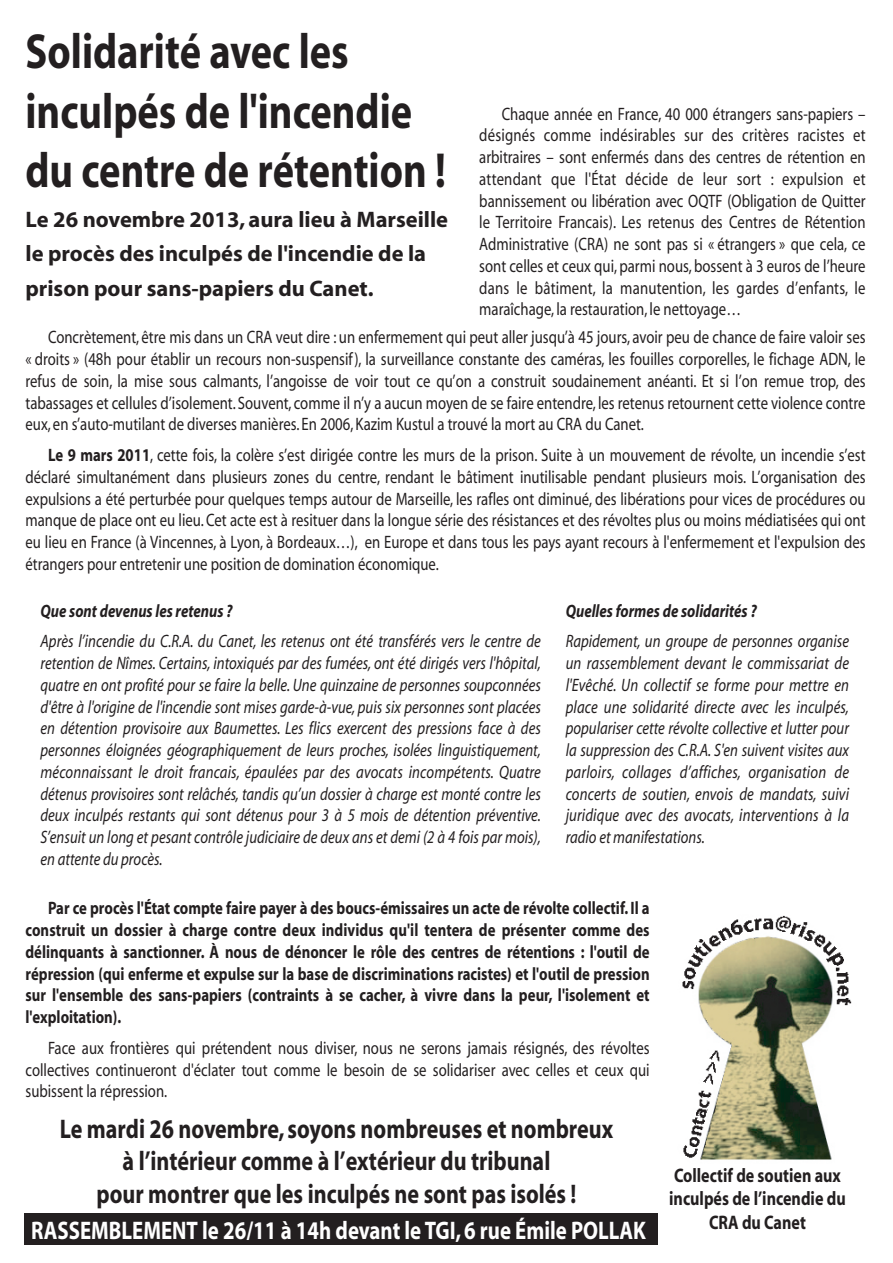
<style>
.page{position:relative;width:893px;height:1263px;background:#fff}
.page>*{position:absolute;margin:0;border:0;box-sizing:border-box;transform-origin:0 0}
.t1{font:700 49.5px/59.2px "Myriad";color:#231f20;scale:.82 1}
.t2{font:700 27px/32.2px "Myriad";color:#231f20;text-align:center;scale:.82 1}
.t3{font:700 25.5px "Myriad";color:#fff;scale:.82 1}
.t4{font:700 22.5px/34.5px "Myriad";color:#231f20}
.t5{font:700 19.65px/23.4px "Myriad";color:#231f20;text-align:center;scale:.82 1}
.t6{font:18px/21.8px "Myriad";color:#231f20;text-align:justify;scale:.82 1}
.t7{font:italic 18px/21.8px "Myriad";color:#231f20;text-align:justify;scale:.82 1}
.t8{font:700 18px/21.8px "Myriad";color:#231f20;text-align:justify;scale:.82 1}
.t9{font:italic 700 18px "Myriad";color:#231f20;scale:.82 1}
.s1{font-weight:700}
</style>
<div class="page">
<div style="left:24px;top:1214px;width:633px;height:31px;background:#231f20"></div>
<img style="left:682px;top:915px;width:170px;height:245px">
<h1 class="t1" style="left:26px;top:24px;width:514px">Solidarité avec les inculpés de l'incendie du centre de rétention !</h1>
<p class="t4" style="left:26px;top:203px;width:424px">Le 26 novembre 2013, aura lieu à Marseille le procès des inculpés de l'incendie de la prison pour sans-papiers du Canet.</p>
<p class="t6" style="left:479px;top:104px;width:473px;text-indent:23px">Chaque année en France, 40 000 étrangers sans-papiers – désignés comme indésirables sur des critères racistes et arbitraires – sont enfermés dans des centres de rétention en attendant que l'État décide de leur sort : expulsion et bannissement ou libération avec OQTF (Obligation de Quitter le Territoire Francais). Les retenus des Centres de Rétention Administrative (CRA) ne sont pas si « étrangers » que cela, ce sont celles et ceux qui, parmi nous, bossent à 3 euros de l’heure dans le bâtiment, la manutention, les gardes d’enfants, le maraîchage, la restauration, le nettoyage…</p>
<p class="t6" style="left:25px;top:327px;width:1026px;text-indent:23px">Concrètement, être mis dans un CRA veut dire : un enfermement qui peut aller jusqu’à 45 jours, avoir peu de chance de faire valoir ses « droits » (48h pour établir un recours non-suspensif), la surveillance constante des caméras, les fouilles corporelles, le fichage ADN, le refus de soin, la mise sous calmants, l’angoisse de voir tout ce qu’on a construit soudainement anéanti. Et si l’on remue trop, des tabassages et cellules d’isolement. Souvent, comme il n’y a aucun moyen de se faire entendre, les retenus retournent cette violence contre eux, en s’auto-mutilant de diverses manières. En 2006, Kazim Kustul a trouvé la mort au CRA du Canet.</p>
<p class="t6" style="left:26px;top:445px;width:1026px;text-indent:22px"><span class="s1">Le 9 mars 2011</span>, cette fois, la colère s’est dirigée contre les murs de la prison. Suite à un mouvement de révolte, un incendie s’est déclaré simultanément dans plusieurs zones du centre, rendant le bâtiment inutilisable pendant plusieurs mois. L’organisation des expulsions a été perturbée pour quelques temps autour de Marseille, les rafles ont diminué, des libérations pour vices de procédures ou manque de place ont eu lieu. Cet acte est à resituer dans la longue série des résistances et des révoltes plus ou moins médiatisées qui ont eu lieu en France (à Vincennes, à Lyon, à Bordeaux…), en Europe et dans tous les pays ayant recours à l'enfermement et l'expulsion des étrangers pour entretenir une position de domination économique.</p>
<p class="t9" style="left:40px;top:601px;width:236px">Que sont devenus les retenus ?</p>
<p class="t7" style="left:40px;top:631px;width:612px">Après l’incendie du C.R.A. du Canet, les retenus ont été transférés vers le centre de retention de Nîmes. Certains, intoxiqués par des fumées, ont été dirigés vers l'hôpital, quatre en ont profité pour se faire la belle. Une quinzaine de personnes soupconnées d'être à l'origine de l'incendie sont mises garde-à-vue, puis six personnes sont placées en détention provisoire aux Baumettes. Les flics exercent des pressions face à des personnes éloignées géographiquement de leurs proches, isolées linguistiquement, méconnaissant le droit francais, épaulées par des avocats incompétents. Quatre détenus provisoires sont relâchés, tandis qu’un dossier à charge est monté contre les deux inculpés restants qui sont détenus pour 3 à 5 mois de détention préventive.<br>S’ensuit un long et pesant contrôle judiciaire de deux ans et demi (2 à 4 fois par mois), en attente du procès.</p>
<p class="t9" style="left:566px;top:601px;width:235px">Quelles formes de solidarités ?</p>
<p class="t7" style="left:566px;top:631px;width:347px">Rapidement, un groupe de personnes organise un rassemblement devant le commissariat de l'Evêché. Un collectif se forme pour mettre en place une solidarité directe avec les inculpés, populariser cette révolte collective et lutter pour la suppression des C.R.A. S'en suivent visites aux parloirs, collages d’affiches, organisation de concerts de soutien, envois de mandats, suivi juridique avec des avocats, interventions à la radio et manifestations.</p>
<p class="t8" style="left:25px;top:898px;width:763px;text-indent:23px">Par ce procès l'État compte faire payer à des boucs-émissaires un acte de révolte collectif. Il a construit un dossier à charge contre deux individus qu'il tentera de présenter comme des délinquants à sanctionner. À nous de dénoncer le rôle des centres de rétentions : l'outil de répression (qui enferme et expulse sur la base de discriminations racistes) et l'outil de pression sur l'ensemble des sans-papiers (contraints à se cacher, à vivre dans la peur, l'isolement et l'exploitation).</p>
<p class="t6" style="left:26px;top:1038px;width:763px;text-indent:22px">Face aux frontières qui prétendent nous diviser, nous ne serons jamais résignés, des révoltes collectives continueront d'éclater tout comme le besoin de se solidariser avec celles et ceux qui subissent la répression.</p>
<h2 class="t2" style="left:60px;top:1114px;width:676px">Le mardi 26 novembre, soyons nombreuses et nombreux à l’intérieur comme à l’extérieur du tribunal<br>pour montrer que les inculpés ne sont pas isolés !</h2>
<h3 class="t3" style="left:31px;top:1218px;width:751px">RASSEMBLEMENT le 26/11 à 14h devant le TGI, 6 rue Émile POLLAK</h3>
<p class="t5" style="left:669px;top:1164px;width:217px">Collectif de soutien aux inculpés de l’incendie du<br>CRA du Canet</p>
</div>
